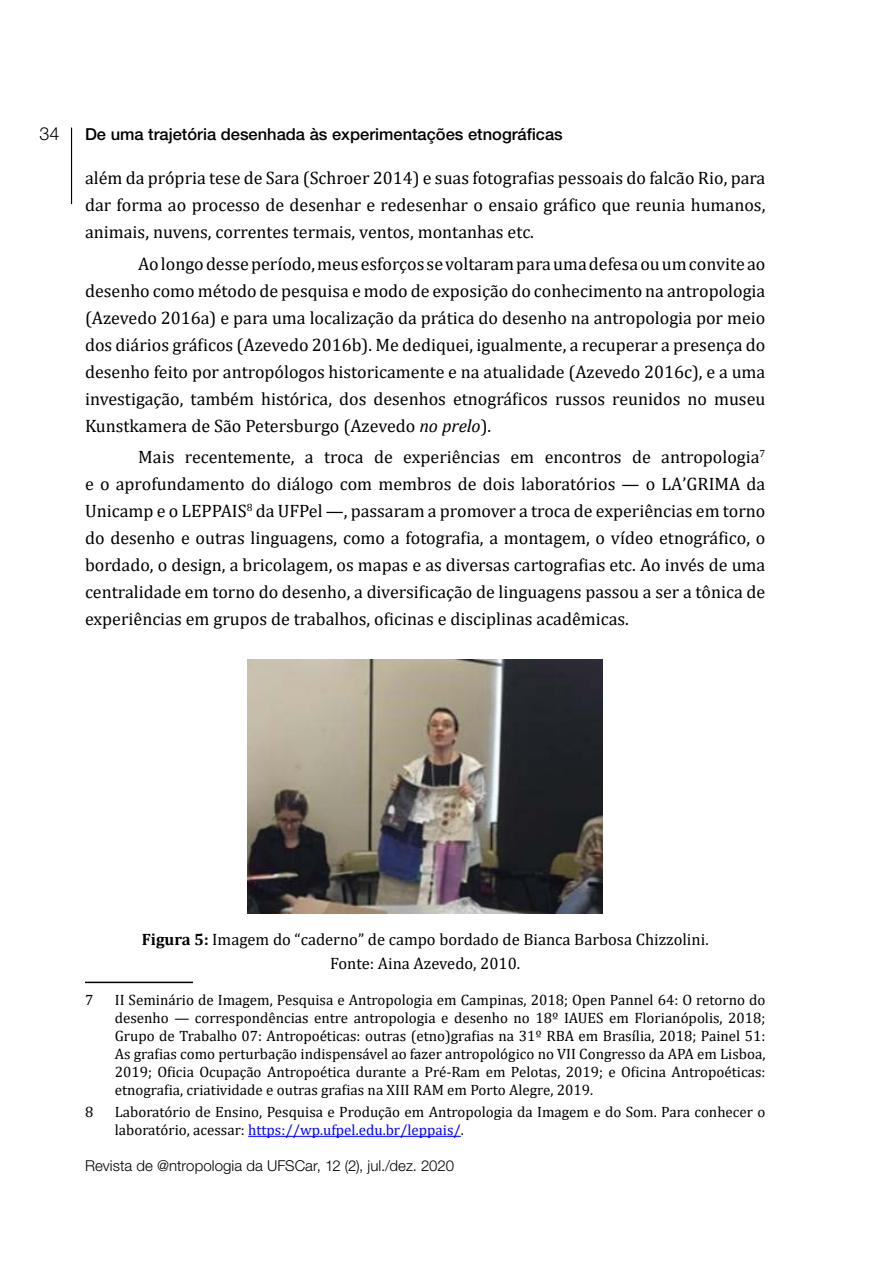
<style>
.page{position:relative;width:893px;height:1263px;background:#fff}
.page>*{position:absolute;margin:0;border:0;box-sizing:border-box;transform-origin:0 0}
.t1{font:18px/27px "Cambria";color:#000;text-align:justify}
.t2{font:300 18px "Helvetica Neue LT Std";color:#000}
.t3{font:16.5px/24px "Cambria";color:#000;text-align:center}
.t4{font:500 16.5px "Helvetica Neue LT Std";color:#000}
.t5{font:15px/18px "Cambria";color:#000;text-align:justify}
.t6{font:300 15px "Helvetica Neue LT Std";letter-spacing:.005em;color:#000}
.s1{font-style:italic}
.s2{font-weight:700}
.s3{color:#00f}
</style>
<div class="page">
<hr style="left:71px;top:128px;width:1px;height:76px;background:#000">
<img style="left:248px;top:660px;width:355px;height:253px">
<hr style="left:85px;top:982px;width:108px;height:1px;background:#000">
<hr style="left:248px;top:1136px;width:213px;height:1px;background:#00f">
<p class="t2" style="left:40px;top:123px;width:22px">34</p>
<p class="t4" style="left:85px;top:124px;width:479px">De uma trajetória desenhada às experimentações etnográficas</p>
<p class="t1" style="left:85px;top:164px;width:682px">além da própria tese de Sara (Schroer 2014) e suas fotografias pessoais do falcão Rio, para dar forma ao processo de desenhar e redesenhar o ensaio gráfico que reunia humanos, animais, nuvens, correntes termais, ventos, montanhas etc.</p>
<p class="t1" style="left:85px;top:250px;width:682px;text-indent:53px">Ao longo desse período, meus esforços se voltaram para uma defesa ou um convite ao desenho como método de pesquisa e modo de exposição do conhecimento na antropologia (Azevedo 2016a) e para uma localização da prática do desenho na antropologia por meio dos diários gráficos (Azevedo 2016b). Me dediquei, igualmente, a recuperar a presença do desenho feito por antropólogos historicamente e na atualidade (Azevedo 2016c), e a uma investigação, também histórica, dos desenhos etnográficos russos reunidos no museu Kunstkamera de São Petersburgo (Azevedo <span class="s1">no prelo</span>).</p>
<p class="t1" style="left:85px;top:443px;width:682px;text-indent:53px">Mais recentemente, a troca de experiências em encontros de antropologia<sup>7 </sup>e o aprofundamento do diálogo com membros de dois laboratórios — o LA’GRIMA da Unicamp e o LEPPAIS<sup>8</sup> da UFPel —, passaram a promover a troca de experiências em torno do desenho e outras linguagens, como a fotografia, a montagem, o vídeo etnográfico, o bordado, o design, a bricolagem, os mapas e as diversas cartografias etc. Ao invés de uma centralidade em torno do desenho, a diversificação de linguagens passou a ser a tônica de experiências em grupos de trabalhos, oficinas e disciplinas acadêmicas.</p>
<p class="t3" style="left:142px;top:927px;width:568px"><span class="s2">Figura 5:</span> Imagem do “caderno” de campo bordado de Bianca Barbosa Chizzolini.<br>Fonte: Aina Azevedo, 2010.</p>
<p class="t5" style="left:85px;top:991px;width:10px">7</p>
<p class="t5" style="left:115px;top:991px;width:652px">II Seminário de Imagem, Pesquisa e Antropologia em Campinas, 2018; Open Pannel 64: O retorno do desenho — correspondências entre antropologia e desenho no 18º IAUES em Florianópolis, 2018; Grupo de Trabalho 07: Antropoéticas: outras (etno)grafias na 31º RBA em Brasília, 2018; Painel 51:<br>As grafias como perturbação indispensável ao fazer antropológico no VII Congresso da APA em Lisboa, 2019; Oficia Ocupação Antropoética durante a Pré-Ram em Pelotas, 2019; e Oficina Antropoéticas: etnografia, criatividade e outras grafias na XIII RAM em Porto Alegre, 2019.</p>
<p class="t5" style="left:85px;top:1103px;width:10px">8</p>
<p class="t5" style="left:115px;top:1103px;width:652px">Laboratório de Ensino, Pesquisa e Produção em Antropologia da Imagem e do Som. Para conhecer o laboratório, acessar: <span class="s3">https://wp.ufpel.edu.br/leppais/</span>.</p>
<p class="t6" style="left:85px;top:1157px;width:371px">Revista de @ntropologia da UFSCar, 12 (2), jul./dez. 2020</p>
</div>
